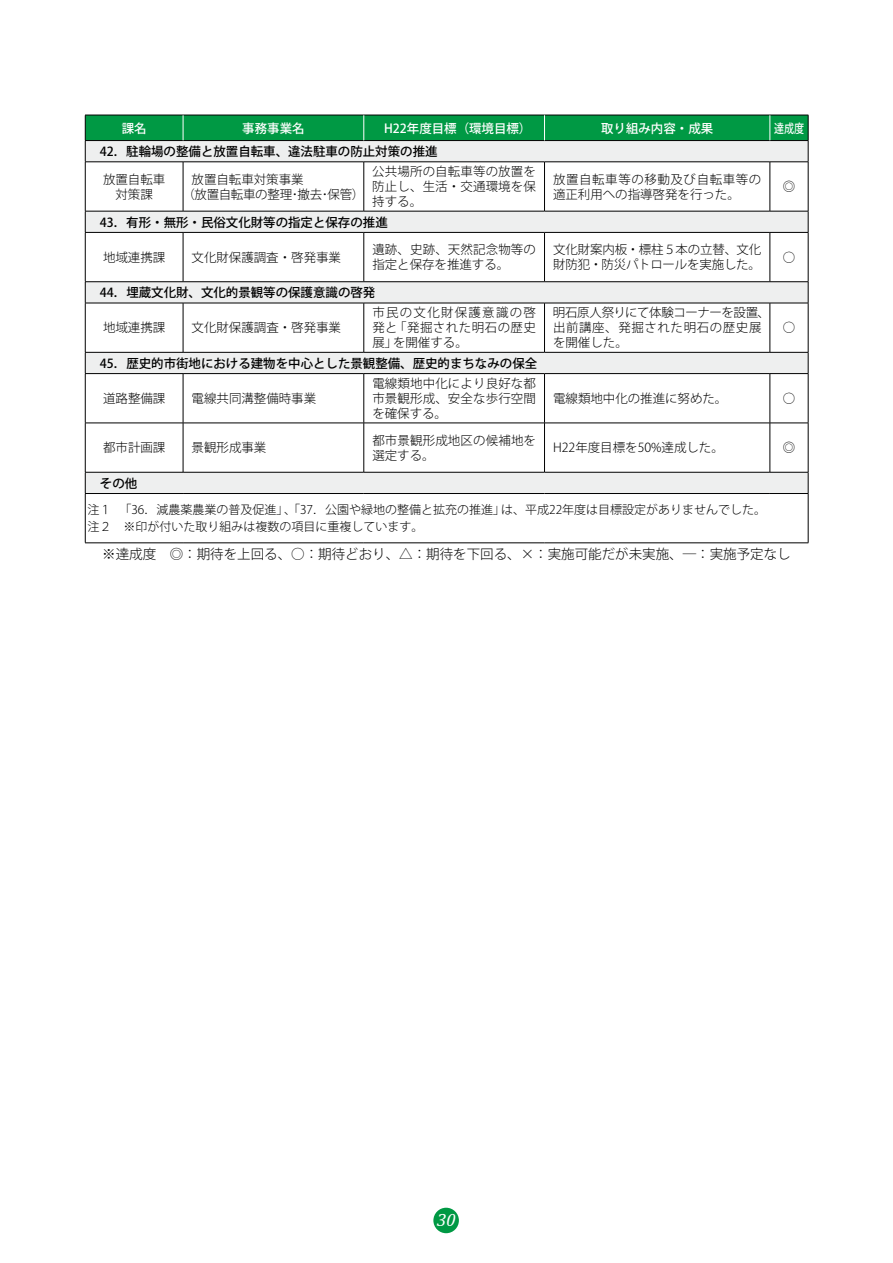
<style>
.page{position:relative;width:893px;height:1263px;background:#fff}
.page>*{position:absolute;margin:0;border:0;box-sizing:border-box;transform-origin:0 0}
.t1{font:italic 18px "Cambria";color:#fff}
.t2{font:300 13.5px "Koz Go Pro";color:#000}
.t3{font:300 12.45px/15px "Koz Go Pro";color:#000}
.t4{font:500 12.45px "Koz Go Pro";color:#000}
.t5{font:300 12.45px/15px "Koz Go Pro";letter-spacing:.05em;color:#000}
.t6{font:500 12.45px "Koz Go Pro";color:#fff}
.t7{font:500 12.45px "Koz Go Pro";color:#fff;scale:.8 1}
.t8{font:300 12px/16.5px "Koz Go Pro";color:#000}
</style>
<div class="page">
<div style="left:433px;top:1208px;width:26px;height:25px;background:#094;border-radius:50%"></div>
<svg style="left:86px;top:163px;width:722px;height:330px"></svg>
<hr style="left:85px;top:162px;width:98px;height:1px;background:#000">
<hr style="left:85px;top:162px;width:1px;height:49px;background:#000">
<hr style="left:183px;top:162px;width:181px;height:1px;background:#000">
<hr style="left:183px;top:162px;width:1px;height:49px;background:#000">
<hr style="left:364px;top:162px;width:180px;height:1px;background:#000">
<hr style="left:364px;top:162px;width:1px;height:49px;background:#000">
<hr style="left:544px;top:162px;width:226px;height:1px;background:#000">
<hr style="left:544px;top:162px;width:1px;height:49px;background:#000">
<hr style="left:770px;top:162px;width:38px;height:1px;background:#000">
<hr style="left:770px;top:162px;width:1px;height:49px;background:#000">
<hr style="left:808px;top:162px;width:1px;height:49px;background:#000">
<hr style="left:85px;top:211px;width:98px;height:1px;background:#000">
<svg style="left:85px;top:211px;width:1px;height:21px"></svg>
<hr style="left:183px;top:211px;width:181px;height:1px;background:#000">
<hr style="left:364px;top:211px;width:180px;height:1px;background:#000">
<hr style="left:544px;top:211px;width:226px;height:1px;background:#000">
<hr style="left:770px;top:211px;width:38px;height:1px;background:#000">
<svg style="left:808px;top:211px;width:1px;height:21px"></svg>
<hr style="left:85px;top:232px;width:98px;height:1px;background:#000">
<hr style="left:85px;top:233px;width:1px;height:48px;background:#000">
<hr style="left:183px;top:232px;width:181px;height:1px;background:#000">
<hr style="left:183px;top:233px;width:1px;height:48px;background:#000">
<hr style="left:364px;top:232px;width:180px;height:1px;background:#000">
<hr style="left:364px;top:233px;width:1px;height:48px;background:#000">
<hr style="left:544px;top:232px;width:226px;height:1px;background:#000">
<hr style="left:544px;top:233px;width:1px;height:48px;background:#000">
<hr style="left:770px;top:232px;width:38px;height:1px;background:#000">
<hr style="left:770px;top:233px;width:1px;height:48px;background:#000">
<hr style="left:808px;top:233px;width:1px;height:48px;background:#000">
<hr style="left:85px;top:281px;width:98px;height:1px;background:#000">
<svg style="left:85px;top:282px;width:1px;height:21px"></svg>
<hr style="left:183px;top:281px;width:181px;height:1px;background:#000">
<hr style="left:364px;top:281px;width:180px;height:1px;background:#000">
<hr style="left:544px;top:281px;width:226px;height:1px;background:#000">
<hr style="left:770px;top:281px;width:38px;height:1px;background:#000">
<svg style="left:808px;top:282px;width:1px;height:21px"></svg>
<hr style="left:85px;top:303px;width:98px;height:1px;background:#000">
<hr style="left:85px;top:303px;width:1px;height:49px;background:#000">
<hr style="left:183px;top:303px;width:181px;height:1px;background:#000">
<hr style="left:183px;top:303px;width:1px;height:49px;background:#000">
<hr style="left:364px;top:303px;width:180px;height:1px;background:#000">
<hr style="left:364px;top:303px;width:1px;height:49px;background:#000">
<hr style="left:544px;top:303px;width:226px;height:1px;background:#000">
<hr style="left:544px;top:303px;width:1px;height:49px;background:#000">
<hr style="left:770px;top:303px;width:38px;height:1px;background:#000">
<hr style="left:770px;top:303px;width:1px;height:49px;background:#000">
<hr style="left:808px;top:303px;width:1px;height:49px;background:#000">
<hr style="left:85px;top:352px;width:98px;height:1px;background:#000">
<svg style="left:85px;top:353px;width:1px;height:20px"></svg>
<hr style="left:183px;top:352px;width:181px;height:1px;background:#000">
<hr style="left:364px;top:352px;width:180px;height:1px;background:#000">
<hr style="left:544px;top:352px;width:226px;height:1px;background:#000">
<hr style="left:770px;top:352px;width:38px;height:1px;background:#000">
<svg style="left:808px;top:353px;width:1px;height:20px"></svg>
<hr style="left:85px;top:373px;width:98px;height:1px;background:#000">
<hr style="left:85px;top:374px;width:1px;height:49px;background:#000">
<hr style="left:183px;top:373px;width:181px;height:1px;background:#000">
<hr style="left:183px;top:374px;width:1px;height:49px;background:#000">
<hr style="left:364px;top:373px;width:180px;height:1px;background:#000">
<hr style="left:364px;top:374px;width:1px;height:49px;background:#000">
<hr style="left:544px;top:373px;width:226px;height:1px;background:#000">
<hr style="left:544px;top:374px;width:1px;height:49px;background:#000">
<hr style="left:770px;top:373px;width:38px;height:1px;background:#000">
<hr style="left:770px;top:374px;width:1px;height:49px;background:#000">
<hr style="left:808px;top:374px;width:1px;height:49px;background:#000">
<hr style="left:85px;top:423px;width:98px;height:1px;background:#000">
<hr style="left:85px;top:423px;width:1px;height:49px;background:#000">
<hr style="left:183px;top:423px;width:181px;height:1px;background:#000">
<hr style="left:183px;top:423px;width:1px;height:49px;background:#000">
<hr style="left:364px;top:423px;width:180px;height:1px;background:#000">
<hr style="left:364px;top:423px;width:1px;height:49px;background:#000">
<hr style="left:544px;top:423px;width:226px;height:1px;background:#000">
<hr style="left:544px;top:423px;width:1px;height:49px;background:#000">
<hr style="left:770px;top:423px;width:38px;height:1px;background:#000">
<hr style="left:770px;top:423px;width:1px;height:49px;background:#000">
<hr style="left:808px;top:423px;width:1px;height:49px;background:#000">
<hr style="left:85px;top:472px;width:98px;height:1px;background:#000">
<svg style="left:85px;top:472px;width:1px;height:21px"></svg>
<hr style="left:183px;top:472px;width:181px;height:1px;background:#000">
<hr style="left:364px;top:472px;width:180px;height:1px;background:#000">
<hr style="left:544px;top:472px;width:226px;height:1px;background:#000">
<hr style="left:770px;top:472px;width:38px;height:1px;background:#000">
<svg style="left:808px;top:472px;width:1px;height:21px"></svg>
<hr style="left:85px;top:493px;width:98px;height:1px;background:#000">
<hr style="left:85px;top:494px;width:1px;height:49px;background:#000">
<hr style="left:183px;top:493px;width:181px;height:1px;background:#000">
<hr style="left:364px;top:493px;width:180px;height:1px;background:#000">
<hr style="left:544px;top:493px;width:226px;height:1px;background:#000">
<hr style="left:770px;top:493px;width:38px;height:1px;background:#000">
<hr style="left:808px;top:494px;width:1px;height:49px;background:#000">
<hr style="left:85px;top:543px;width:98px;height:1px;background:#000">
<hr style="left:183px;top:543px;width:181px;height:1px;background:#000">
<hr style="left:364px;top:543px;width:180px;height:1px;background:#000">
<hr style="left:544px;top:543px;width:226px;height:1px;background:#000">
<hr style="left:770px;top:543px;width:38px;height:1px;background:#000">
<svg style="left:85px;top:115px;width:724px;height:47px;background:#66b68a"></svg>
<p class="t6" style="left:122px;top:120px;width:26px">課名</p>
<p class="t6" style="left:242px;top:120px;width:64px">事務事業名</p>
<p class="t6" style="left:384px;top:120px;width:148px">H22年度目標（環境目標）</p>
<p class="t6" style="left:601px;top:120px;width:114px">取り組み内容・成果</p>
<p class="t7" style="left:774px;top:120px;width:39px">達成度</p>
<p class="t4" style="left:87px;top:143px;width:352px">　42．駐輪場の整備と放置自転車、違法駐車の防止対策の推進</p>
<p class="t3" style="left:103px;top:172px;width:64px;text-align:center">放置自転車対策課</p>
<p class="t3" style="left:183px;top:172px;width:183px;text-indent:9px">放置自転車対策事業<br>（放置自転車の整理･撤去･保管）</p>
<p class="t3" style="left:372px;top:164px;width:165px;text-align:justify">公共場所の自転車等の放置を防止し、生活・交通環境を保持する。</p>
<p class="t5" style="left:553px;top:172px;width:210px">放置自転車等の移動及び自転車等の適正利用への指導啓発を行った。</p>
<p class="t3" style="left:783px;top:179px;width:14px">◎</p>
<p class="t4" style="left:87px;top:214px;width:302px">　43．有形・無形・民俗文化財等の指定と保存の推進</p>
<p class="t3" style="left:103px;top:250px;width:64px">地域連携課</p>
<p class="t3" style="left:192px;top:250px;width:151px">文化財保護調査・啓発事業</p>
<p class="t3" style="left:372px;top:242px;width:165px">遺跡、史跡、天然記念物等の指定と保存を推進する。</p>
<p class="t3" style="left:553px;top:242px;width:210px">文化財案内板・標柱５本の立替、文化財防犯・防災パトロールを実施した。</p>
<p class="t3" style="left:783px;top:250px;width:14px">○</p>
<p class="t4" style="left:87px;top:285px;width:289px">　44．埋蔵文化財、文化的景観等の保護意識の啓発</p>
<p class="t3" style="left:103px;top:320px;width:64px">地域連携課</p>
<p class="t3" style="left:192px;top:320px;width:151px">文化財保護調査・啓発事業</p>
<p class="t3" style="left:372px;top:305px;width:165px;text-align:justify">市民の文化財保護意識の啓発と「発掘された明石の歴史展」を開催する。</p>
<p class="t3" style="left:553px;top:305px;width:219px">明石原人祭りにて体験コーナーを設置、出前講座、発掘された明石の歴史展を開催した。</p>
<p class="t3" style="left:783px;top:320px;width:14px">○</p>
<p class="t4" style="left:87px;top:355px;width:451px">　45．歴史的市街地における建物を中心とした景観整備、歴史的まちなみの保全</p>
<p class="t3" style="left:103px;top:391px;width:64px">道路整備課</p>
<p class="t3" style="left:192px;top:391px;width:126px">電線共同溝整備時事業</p>
<p class="t3" style="left:372px;top:376px;width:165px;text-align:justify">電線類地中化により良好な都市景観形成、安全な歩行空間を確保する。</p>
<p class="t3" style="left:553px;top:391px;width:176px">電線類地中化の推進に努めた。</p>
<p class="t3" style="left:783px;top:391px;width:14px">○</p>
<p class="t3" style="left:103px;top:440px;width:64px">都市計画課</p>
<p class="t3" style="left:192px;top:440px;width:76px">景観形成事業</p>
<p class="t3" style="left:372px;top:433px;width:165px">都市景観形成地区の候補地を選定する。</p>
<p class="t3" style="left:553px;top:440px;width:172px">H22年度目標を50%達成した。</p>
<p class="t3" style="left:783px;top:440px;width:14px">◎</p>
<p class="t4" style="left:87px;top:475px;width:51px">　その他</p>
<p class="t8" style="left:87px;top:502px;width:680px">注１　「36．減農薬農業の普及促進」、「37．公園や緑地の整備と拡充の推進」は、平成22年度は目標設定がありませんでした。注２　※印が付いた取り組みは複数の項目に重複しています。</p>
<p class="t2" style="left:102px;top:545px;width:690px">※達成度　◎：期待を上回る、○：期待どおり、△：期待を下回る、×：実施可能だが未実施、―：実施予定なし</p>
<h1 class="t1" style="left:437px;top:1209px;width:21px">30</h1>
</div>
